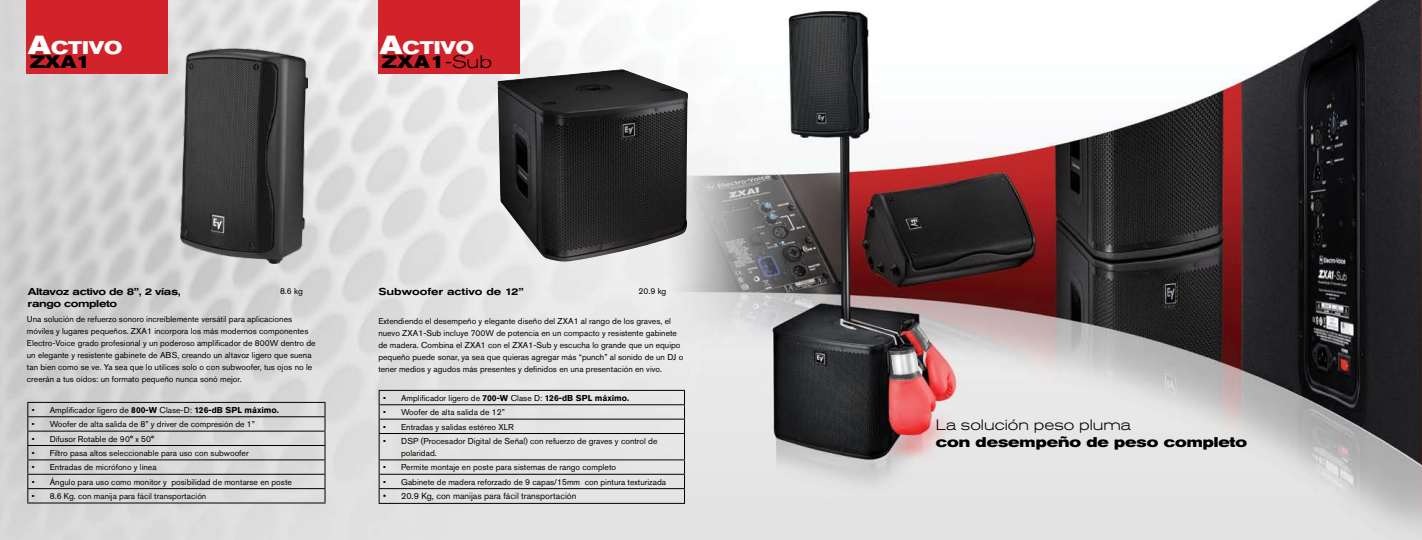
<style>
.page{position:relative;width:1422px;height:540px;background:#fff}
.page>*{position:absolute;margin:0;border:0;box-sizing:border-box;transform-origin:0 0}
.t1{font:700 expanded 18.2px "Akzidenz Grotesk Pro";color:#fff}
.t2{font:700 expanded 18px "Akzidenz Grotesk Pro";letter-spacing:-.015em;color:#000}
.t3{font:300 expanded 15px "Akzidenz Grotesk Pro";color:#000}
.t4{font:700 expanded 14px "Akzidenz Grotesk Pro";color:#000}
.t5{font:500 expanded 10px "Akzidenz Grotesk Pro";letter-spacing:-.04em;color:#000}
.t6{font:500 expanded 10px "Akzidenz Grotesk Pro";color:#000}
.t7{font:9px "Akzidenz Grotesk Pro";color:#000}
.t8{font:8.5px/12px "Akzidenz Grotesk Pro";color:#000}
.s1{font-size:26px}
.s2{font-weight:300}
.s3{font-weight:700}
</style>
<div class="page">
<img style="left:0;top:0;width:1422px;height:540px">
<div style="left:27px;top:0;width:141px;height:73px;background:#d2232a"></div>
<div style="left:378px;top:0;width:142px;height:73px;background:#d2232a"></div>
<img style="left:498px;top:69px;width:190px;height:193px">
<img style="left:181px;top:49px;width:126px;height:215px">
<hr style="left:379px;top:390px;width:306px;height:1px;background:#000">
<hr style="left:379px;top:404px;width:306px;height:1px;background:#000">
<hr style="left:379px;top:419px;width:306px;height:1px;background:#000">
<hr style="left:379px;top:433px;width:306px;height:1px;background:#000">
<hr style="left:379px;top:459px;width:306px;height:1px;background:#000">
<hr style="left:379px;top:474px;width:306px;height:1px;background:#000">
<hr style="left:379px;top:488px;width:306px;height:1px;background:#000">
<svg style="left:379px;top:391px;width:1px;height:112px"></svg>
<svg style="left:684px;top:391px;width:1px;height:112px"></svg>
<hr style="left:379px;top:503px;width:306px;height:1px;background:#000">
<hr style="left:27px;top:402px;width:299px;height:1px;background:#000">
<hr style="left:27px;top:416px;width:299px;height:1px;background:#000">
<hr style="left:27px;top:431px;width:299px;height:1px;background:#000">
<hr style="left:27px;top:445px;width:299px;height:1px;background:#000">
<hr style="left:27px;top:459px;width:299px;height:1px;background:#000">
<hr style="left:27px;top:474px;width:299px;height:1px;background:#000">
<hr style="left:27px;top:488px;width:299px;height:1px;background:#000">
<svg style="left:27px;top:403px;width:1px;height:100px"></svg>
<svg style="left:325px;top:403px;width:1px;height:100px"></svg>
<hr style="left:27px;top:503px;width:299px;height:1px;background:#000">
<h1 class="t1" style="left:28px;top:36px;width:96px"><span class="s1">A</span>CTIVO</h1>
<h1 class="t1" style="left:379px;top:36px;width:96px"><span class="s1">A</span>CTIVO</h1>
<h2 class="t2" style="left:30px;top:50px;width:63px">ZXA1</h2>
<h2 class="t2" style="left:382px;top:50px;width:112px">ZXA1<span class="s2">-Sub</span></h2>
<p class="t6" style="left:378px;top:285px;width:147px">Subwoofer activo de 12”</p>
<p class="t5" style="left:28px;top:285px;width:154px">Altavoz activo de 8”, 2 vías,</p>
<p class="t8" style="left:280px;top:285px;width:24px">8.6 kg</p>
<p class="t8" style="left:639px;top:285px;width:29px">20.9 kg</p>
<p class="t5" style="left:28px;top:297px;width:91px">rango completo</p>
<p class="t8" style="left:378px;top:315px;width:306px">Extendiendo el desempeño y elegante diseño del ZXA1 al rango de los graves, el nuevo ZXA1-Sub incluye 700W de potencia en un compacto y resistente gabinete de madera. Combina el ZXA1 con el ZXA1-Sub y escucha lo grande que un equipo pequeño puede sonar, ya sea que quieras agregar más “punch” al sonido de un DJ o tener medios y agudos más presentes y definidos en una presentación en vivo.</p>
<p class="t8" style="left:27px;top:313px;width:290px">Una solución de refuerzo sonoro increíblemente versátil para aplicaciones móviles y lugares pequeños. ZXA1 incorpora los más modernos componentes Electro-Voice grado profesional y un poderoso amplificador de 800W dentro de un elegante y resistente gabinete de ABS, creando un altavoz ligero que suena tan bien como se ve. Ya sea que lo utilices solo o con subwoofer, tus ojos no le creerán a tus oídos: un formato pequeño nunca sonó mejor.</p>
<p class="t8" style="left:32px;top:404px;width:249px">• Amplificador ligero de <span class="s3">800-W</span> Clase-D: <span class="s3">126-dB SPL máximo.</span></p>
<p class="t8" style="left:32px;top:418px;width:225px">• Woofer de alta salida de 8” y driver de compresión de 1”</p>
<p class="t8" style="left:32px;top:433px;width:124px">• Difusor Rotable de 90° x 50°</p>
<p class="t8" style="left:32px;top:447px;width:218px">• Filtro pasa altos seleccionable para uso con subwoofer</p>
<p class="t8" style="left:32px;top:461px;width:126px">• Entradas de micrófono y línea</p>
<p class="t8" style="left:32px;top:476px;width:262px">• Ángulo para uso como monitor y posibilidad de montarse en poste</p>
<p class="t8" style="left:32px;top:490px;width:176px">• 8.6 Kg. con manija para fácil transportación</p>
<p class="t8" style="left:383px;top:392px;width:248px">• Amplificador ligero de <span class="s3">700-W</span> Clase D: <span class="s3">126-dB SPL máximo.</span></p>
<p class="t8" style="left:383px;top:406px;width:123px">• Woofer de alta salida de 12”</p>
<p class="t8" style="left:383px;top:421px;width:132px">• Entradas y salidas estéreo XLR</p>
<p class="t8" style="left:401px;top:435px;width:258px;text-indent:-18px">• DSP (Procesador Digital de Señal) con refuerzo de graves y control de polaridad.</p>
<p class="t8" style="left:383px;top:461px;width:235px">• Permite montaje en poste para sistemas de rango completo</p>
<p class="t8" style="left:383px;top:476px;width:284px">• Gabinete de madera reforzado de 9 capas/15mm con pintura texturizada</p>
<p class="t7" style="left:383px;top:490px;width:195px">• 20.9 Kg, con manijas para fácil transportación</p>
<h3 class="t3" style="left:936px;top:415px;width:197px">La solución peso pluma</h3>
<h3 class="t4" style="left:936px;top:433px;width:313px">con desempeño de peso completo</h3>
</div>
